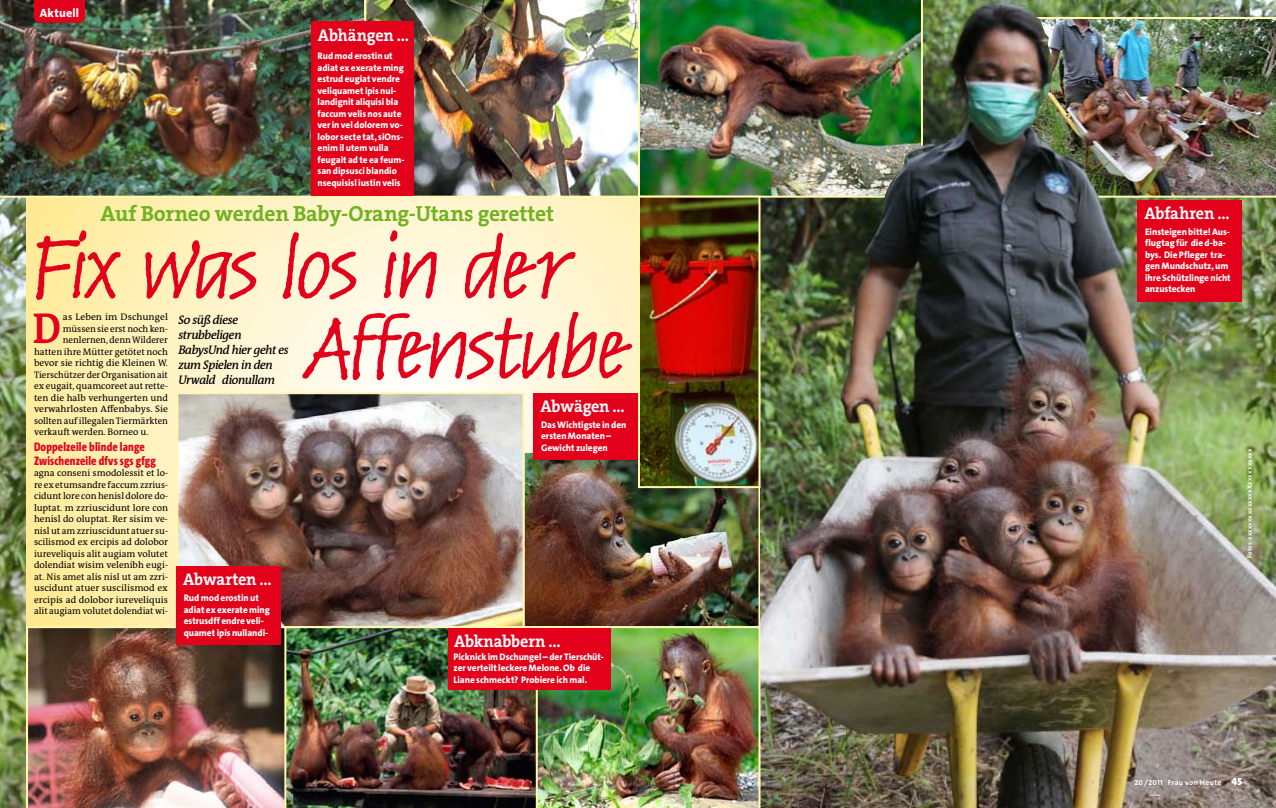
<style>
.page{position:relative;width:1276px;height:808px;background:#fff}
.page>*{position:absolute;margin:0;border:0;box-sizing:border-box;transform-origin:0 0}
._02_FvH__Headline_Sa{font:76px "Russell Oblique Std Informal";letter-spacing:-.015em;color:#e2001a;scale:1.11 1}
._05_FvH__LT_Initial{font:700 43.5px "The Antiqua B LP7";color:#e2001a;scale:.89 1}
._01_FvH__Vorzeile_x0{font:22px "The Serif HP7 Bld";letter-spacing:-.01em;color:#70b221}
._01_FvH__Vorzeile_x0-2{font:17px "The Serif HP7 Bld";letter-spacing:-.01em;color:#fff;scale:.95 1}
._04_FvH__Vorspann_x0{font:italic 600 12.5px/15px "The Antiqua B LP6";letter-spacing:-.035em;color:#000;scale:.95 1}
._08_FvH__Zwischentit{font:800 12.5px/13.5px "The Sans Cd LF8";letter-spacing:.01em;color:#e2001a}
._01_FvH_S__Rubrikmar{font:12px "The Sans HP8 Ex Bld";letter-spacing:.015em;color:#fff}
._02_FvH_S__PaginaZah{font:10.5px "The Sans HP9 Blk";color:#fff}
._11_FvH__BU_NEG_x12{font:9.5px/11.5px "The Sans HP8 Ex Bld";letter-spacing:-.005em;color:#fff}
._06_FvH__LT_ohneEinz{font:9.5px/11.5px "The Antiqua B LP5 Plain";color:#000;text-align:justify}
._05_FvH__LT_Initial-2{font:9.5px "The Antiqua B LP5 Plain";color:#000}
._05_FvH__LT_Initial-3{font:9.5px "The Antiqua B LP5 Plain";color:#000;scale:.96 1}
._03_FvH_S__Pagina_x1{font:7.5px "The Sans HP7 Bld";letter-spacing:.045em;color:#fff}
._04_FvH_S__Fotozeile{font:6.5px "The Sans HP7 Bld";letter-spacing:.04em;color:#fff;scale:.96 1}
</style>
<div class="page">
<svg style="left:26px;top:198px;width:612px;height:428px;background:#fef0bc"></svg>
<img style="left:525px;top:454px;width:232px;height:171px">
<div style="left:522px;top:451px;width:238px;height:177px;border:2px solid #fff7b2"></div>
<img style="left:760px;top:0;width:516px;height:808px">
<img style="left:0;top:198px;width:26px;height:610px">
<img style="left:179px;top:395px;width:342px;height:230px">
<div style="left:176px;top:392px;width:348px;height:236px;border:2px solid #fff7b2"></div>
<img style="left:538px;top:626px;width:222px;height:182px">
<img style="left:286px;top:626px;width:252px;height:182px">
<img style="left:640px;top:0;width:283px;height:198px">
<img style="left:0;top:0;width:364px;height:198px">
<img style="left:364px;top:0;width:276px;height:198px">
<img style="left:641px;top:199px;width:116px;height:286px">
<div style="left:638px;top:196px;width:122px;height:292px;border:2px solid #fff7b2"></div>
<img style="left:1137px;top:17px;width:139px;height:181px">
<img style="left:26px;top:626px;width:260px;height:182px">
<img style="left:840px;top:4px;width:297px;height:452px">
<div style="left:312px;top:21px;width:102px;height:175px;background:#e2001a"></div>
<div style="left:1137px;top:201px;width:105px;height:101px;background:#e2001a"></div>
<div style="left:448px;top:628px;width:162px;height:61px;background:#e2001a"></div>
<div style="left:176px;top:566px;width:104px;height:78px;background:#e2001a"></div>
<div style="left:534px;top:393px;width:104px;height:66px;background:#e2001a"></div>
<svg style="left:35px;top:229px;width:87px;height:72px;background:#f8ba86"></svg>
<svg style="left:144px;top:239px;width:113px;height:62px;background:#f7b395"></svg>
<svg style="left:281px;top:231px;width:76px;height:70px;background:#f8c0ac"></svg>
<svg style="left:383px;top:229px;width:55px;height:71px;background:#f8c0b2"></svg>
<svg style="left:463px;top:231px;width:114px;height:69px;background:#f8c1ac"></svg>
<svg style="left:301px;top:311px;width:333px;height:70px;background:#f8c0b5"></svg>
<svg style="left:34px;top:0;width:51px;height:23px"></svg>
<p class="_01_FvH_S__Rubrikmar" style="left:40px;top:6px;width:41px">Aktuell</p>
<p class="_01_FvH__Vorzeile_x0-2" style="left:318px;top:24px;width:97px">Abhängen ...</p>
<p class="_11_FvH__BU_NEG_x12" style="left:317px;top:51px;width:88px">Rud mod erostin ut adiat ex exerate ming estrud eugiat vendre veliquamet ipis nul&shy;landignit aliquisi bla faccum velis nos aute ver in vel dolorem vo&shy;lobor secte tat, siOns&shy;enim il utem vulla feugait ad te ea feum&shy;san dipsusci blandio nsequisisl iustin velis</p>
<p class="_01_FvH__Vorzeile_x0" style="left:101px;top:199px;width:455px">Auf Borneo werden Baby-Orang-Utans gerettet</p>
<p class="_02_FvH__Headline_Sa" style="left:34px;top:225px;width:483px">Fix was los in der</p>
<p class="_02_FvH__Headline_Sa" style="left:305px;top:305px;width:292px">Affenstube</p>
<p class="_05_FvH__LT_Initial" style="left:33px;top:297px;width:33px">D</p>
<p class="_05_FvH__LT_Initial-2" style="left:63px;top:310px;width:107px">as Leben im Dschungel</p>
<p class="_04_FvH__Vorspann_x0" style="left:178px;top:312px;width:118px">So süß diese strubbeligen<br>BabysUnd hier geht es zum Spielen in den<br>Urwald dionullam</p>
<p class="_05_FvH__LT_Initial-2" style="left:63px;top:322px;width:107px">müssen sie erst noch ken-</p>
<p class="_05_FvH__LT_Initial-3" style="left:63px;top:333px;width:111px">nenlernen, denn Wilderer</p>
<p class="_05_FvH__LT_Initial-2" style="left:34px;top:345px;width:135px">hatten ihre Mütter getötet noch</p>
<p class="_05_FvH__LT_Initial-2" style="left:34px;top:356px;width:135px">bevor sie richtig die Kleinen W.</p>
<p class="_05_FvH__LT_Initial-3" style="left:34px;top:368px;width:141px">Tierschützer der Organisation ait</p>
<p class="_05_FvH__LT_Initial-2" style="left:34px;top:379px;width:135px">ex eugait, quamcoreet aut rette-</p>
<p class="_05_FvH__LT_Initial-2" style="left:34px;top:391px;width:136px">ten die halb verhungerten und</p>
<p class="_05_FvH__LT_Initial-2" style="left:34px;top:402px;width:135px">verwahrlosten Affenbabys. Sie</p>
<p class="_05_FvH__LT_Initial-2" style="left:34px;top:414px;width:136px">sollten auf illegalen Tiermärkten</p>
<p class="_05_FvH__LT_Initial-2" style="left:34px;top:425px;width:116px">verkauft werden. Borneo u.</p>
<p class="_08_FvH__Zwischentit" style="left:34px;top:440px;width:123px">Doppelzeile blinde lange<br>Zwischenzeile dfvs sgs gfgg</p>
<p class="_06_FvH__LT_ohneEinz" style="left:34px;top:467px;width:136px">agna conseni smodolessit et lo&shy;re ex etumsandre faccum zzrius&shy;cidunt lore con henisl dolore do&shy;luptat. m zzriuscidunt lore con henisl do oluptat. Rer sisim ve&shy;nisl ut am zzriuscidunt atuer su&shy;scilismod ex ercipis ad dolobor iureveliquis alit augiam volutet dolendiat wisim velenibh eugi&shy;at. Nis amet alis nisl ut am zzri&shy;uscidunt atuer suscilismod ex ercipis ad dolobor iureveliquis alit augiam volutet dolendiat wi-</p>
<p class="_01_FvH__Vorzeile_x0-2" style="left:540px;top:395px;width:90px">Abwägen ...</p>
<p class="_11_FvH__BU_NEG_x12" style="left:541px;top:419px;width:87px">Das Wichtigste in den ersten Monaten –<br>Gewicht zulegen</p>
<p class="_01_FvH__Vorzeile_x0-2" style="left:183px;top:568px;width:95px">Abwarten ...</p>
<p class="_11_FvH__BU_NEG_x12" style="left:184px;top:592px;width:88px">Rud mod erostin ut adiat ex exerate ming estrusdff endre veli&shy;quamet ipis nullandi-</p>
<p class="_01_FvH__Vorzeile_x0-2" style="left:454px;top:630px;width:114px">Abknabbern ...</p>
<p class="_11_FvH__BU_NEG_x12" style="left:453px;top:651px;width:152px">Picknick im Dschungel – der Tierschüt&shy;zer verteilt leckere Melone. Ob die<br>Liane schmeckt? Probiere ich mal.</p>
<p class="_01_FvH__Vorzeile_x0-2" style="left:1144px;top:202px;width:91px">Abfahren ...</p>
<p class="_11_FvH__BU_NEG_x12" style="left:1145px;top:226px;width:87px">Einsteigen bitte! Aus&shy;flugtag für die d-ba&shy;bys. Die Pfleger tra&shy;gen Mundschutz, um ihre Schützlinge nicht anzustecken</p>
<p class="_04_FvH_S__Fotozeile" style="left:1245px;top:557px;width:115px;rotate:-90deg">Fotos: xxxxxxx xxxxxxx Xxxxx xxxxxx</p>
<p class="_03_FvH_S__Pagina_x1" style="left:1134px;top:778px;width:88px">20 /2011 Frau von Heute</p>
<p class="_02_FvH_S__PaginaZah" style="left:1231px;top:775px;width:12px">45</p>
</div>
